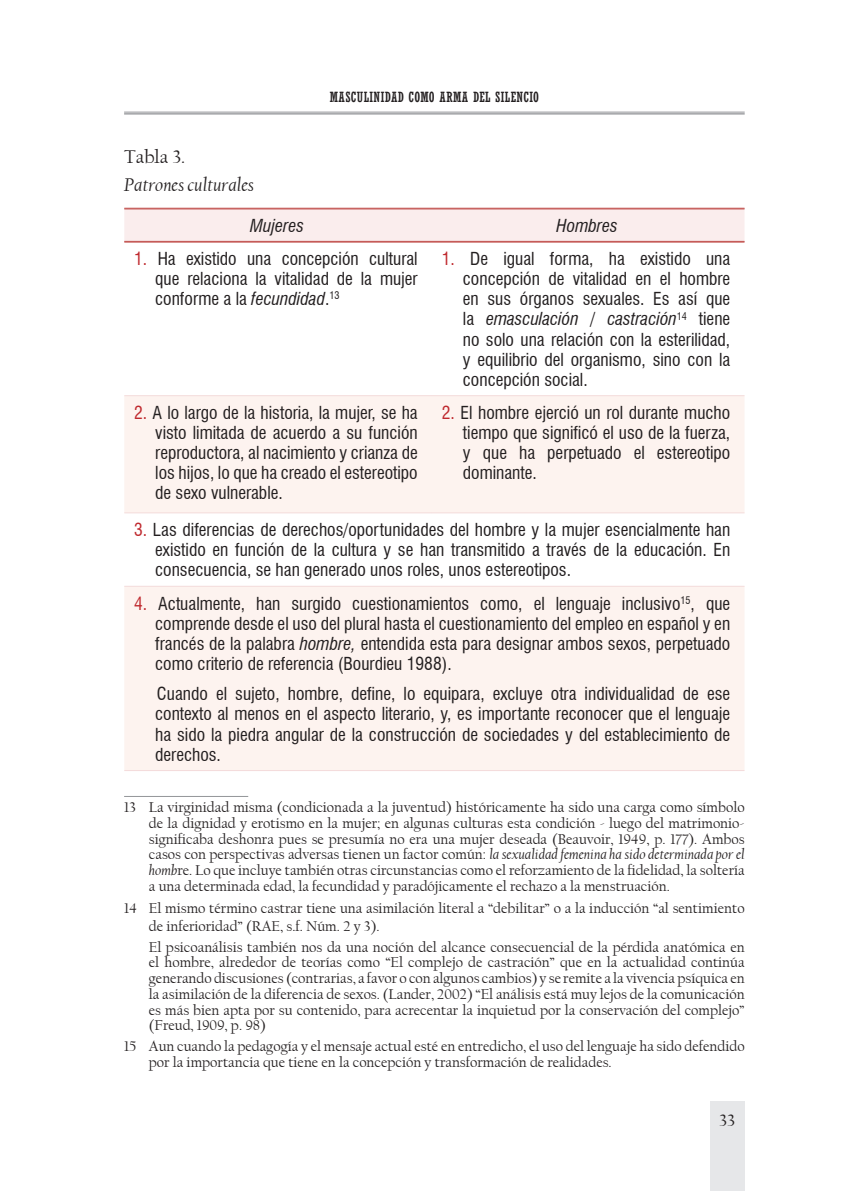
<style>
.page{position:relative;width:844px;height:1191px;background:#fff}
.page>*{position:absolute;margin:0;border:0;box-sizing:border-box;transform-origin:0 0}
.t1{font:italic 19.25px "Californian FB";color:#231f20}
.t2{font:19.25px "Californian FB";color:#231f20}
.t3{font:condensed 17.5px/20.1px "Swiss 721 BT";color:#231f20;text-align:justify}
.t4{font:italic condensed 17.5px "Swiss 721 BT";color:#231f20}
.t5{font:17.5px "Californian FB";color:#231f20}
.t6{font:14.88px/15.8px "Californian FB";color:#231f20;text-align:justify}
.t7{font:condensed 14px "Rockwell";letter-spacing:.025em;color:#231f20}
.s1{color:#bf292e}
.s2{font-style:italic}
</style>
<div class="page">
<hr style="left:124px;top:112px;width:620px;height:1px;background:#939598">
<hr style="left:124px;top:113px;width:620px;height:1px;background:#939598">
<div style="left:709px;top:1101px;width:35px;height:90px;background:#e6e7e9"></div>
<div style="left:124px;top:210px;width:620px;height:31px;background:#faeded"></div>
<svg style="left:124px;top:396px;width:620px;height:374px;fill:#fdf3ef"></svg>
<hr style="left:124px;top:208px;width:308px;height:1px;background:#c2504d">
<hr style="left:124px;top:209px;width:308px;height:1px;background:#c2504d">
<hr style="left:432px;top:208px;width:312px;height:1px;background:#c2504d">
<hr style="left:432px;top:209px;width:312px;height:1px;background:#c2504d">
<hr style="left:124px;top:241px;width:308px;height:1px;background:#c2504d">
<hr style="left:124px;top:242px;width:308px;height:1px;background:#c2504d">
<hr style="left:432px;top:241px;width:312px;height:1px;background:#c2504d">
<hr style="left:432px;top:242px;width:312px;height:1px;background:#c2504d">
<hr style="left:124px;top:395px;width:308px;height:1px;background:#f4dbdb">
<hr style="left:124px;top:512px;width:308px;height:1px;background:#f4dbdb">
<hr style="left:432px;top:395px;width:312px;height:1px;background:#f4dbdb">
<hr style="left:432px;top:512px;width:312px;height:1px;background:#f4dbdb">
<hr style="left:124px;top:586px;width:308px;height:1px;background:#f4dbdb">
<hr style="left:432px;top:586px;width:312px;height:1px;background:#f4dbdb">
<hr style="left:124px;top:770px;width:308px;height:1px;background:#f4dbdb">
<hr style="left:432px;top:770px;width:312px;height:1px;background:#f4dbdb">
<hr style="left:124px;top:796px;width:124px;height:1px;background:#939598">
<p class="t7" style="left:330px;top:89px;width:211px">MASCULINIDAD COMO ARMA DEL SILENCIO</p>
<p class="t2" style="left:124px;top:146px;width:63px">Tabla 3.</p>
<p class="t1" style="left:124px;top:174px;width:131px">Patrones culturales</p>
<p class="t4" style="left:250px;top:215px;width:55px">Mujeres</p>
<p class="t4" style="left:556px;top:215px;width:63px">Hombres</p>
<p class="t3" style="left:155px;top:248px;width:264px;text-indent:-21px"><span class="s1">1.</span> Ha existido una concepción cultural que relaciona la vitalidad de la mujer conforme a la <span class="s2">fecundidad</span>.<sup>13</sup></p>
<p class="t3" style="left:463px;top:248px;width:269px;text-indent:-21px"><span class="s1">1.</span> De igual forma, ha existido una concepción de vitalidad en el hombre en sus órganos sexuales. Es así que la <span class="s2">emasculación</span> / <span class="s2">castración</span><sup>14</sup> tiene no solo una relación con la esterilidad, y equilibrio del organismo, sino con la concepción social.</p>
<p class="t3" style="left:155px;top:402px;width:264px;text-indent:-21px"><span class="s1">2.</span> A lo largo de la historia, la mujer, se ha visto limitada de acuerdo a su función reproductora, al nacimiento y crianza de los hijos, lo que ha creado el estereotipo de sexo vulnerable.</p>
<p class="t3" style="left:463px;top:402px;width:269px;text-indent:-21px"><span class="s1">2.</span> El hombre ejerció un rol durante mucho tiempo que significó el uso de la fuerza, y que ha perpetuado el estereotipo dominante.</p>
<p class="t3" style="left:155px;top:519px;width:576px;text-indent:-21px"><span class="s1">3.</span> Las diferencias de derechos/oportunidades del hombre y la mujer esencialmente han existido en función de la cultura y se han transmitido a través de la educación. En consecuencia, se han generado unos roles, unos estereotipos.</p>
<p class="t3" style="left:155px;top:593px;width:576px;text-indent:-21px"><span class="s1">4.</span> Actualmente, han surgido cuestionamientos como, el lenguaje inclusivo<sup>15</sup>, que comprende desde el uso del plural hasta el cuestionamiento del empleo en español y en francés de la palabra <span class="s2">hombre,</span> entendida esta para designar ambos sexos, perpetuado como criterio de referencia (Bourdieu 1988).</p>
<p class="t3" style="left:155px;top:684px;width:576px">Cuando el sujeto, hombre, define, lo equipara, excluye otra individualidad de ese contexto al menos en el aspecto literario, y, es importante reconocer que el lenguaje ha sido la piedra angular de la construcción de sociedades y del establecimiento de derechos.</p>
<p class="t6" style="left:149px;top:799px;width:597px;text-indent:-25px">13 La virginidad misma (condicionada a la juventud) históricamente ha sido una carga como símbolo de la dignidad y erotismo en la mujer; en algunas culturas esta condición - luego del matrimonio&shy;significaba deshonra pues se presumía no era una mujer deseada (Beauvoir, 1949, p. 177). Ambos casos con perspectivas adversas tienen un factor común: <span class="s2">la sexualidad femenina ha sido determinada por el homb</span>re. Lo que incluye también otras circunstancias como el reforzamiento de la fidelidad, la soltería a una determinada edad, la fecundidad y paradójicamente el rechazo a la menstruación.</p>
<p class="t6" style="left:149px;top:900px;width:597px;line-height:17.5px;text-indent:-25px">14 El mismo término castrar tiene una asimilación literal a “debilitar” o a la inducción “al sentimiento de inferioridad” (RAE, s.f. Núm. 2 y 3).</p>
<p class="t6" style="left:149px;top:939px;width:597px">El psicoanálisis también nos da una noción del alcance consecuencial de la pérdida anatómica en el hombre, alrededor de teorías como “El complejo de castración” que en la actualidad continúa generando discusiones (contrarias, a favor o con algunos cambios) y se remite a la vivencia psíquica en la asimilación de la diferencia de sexos. (Lander, 2002) “El análisis está muy lejos de la comunicación es más bien apta por su contenido, para acrecentar la inquietud por la conservación del complejo” (Freud, 1909, p. 98)</p>
<p class="t6" style="left:149px;top:1038px;width:597px;text-indent:-25px">15 Aun cuando la pedagogía y el mensaje actual esté en entredicho, el uso del lenguaje ha sido defendido por la importancia que tiene en la concepción y transformación de realidades.</p>
<p class="t5" style="left:719px;top:1110px;width:18px">33</p>
</div>
